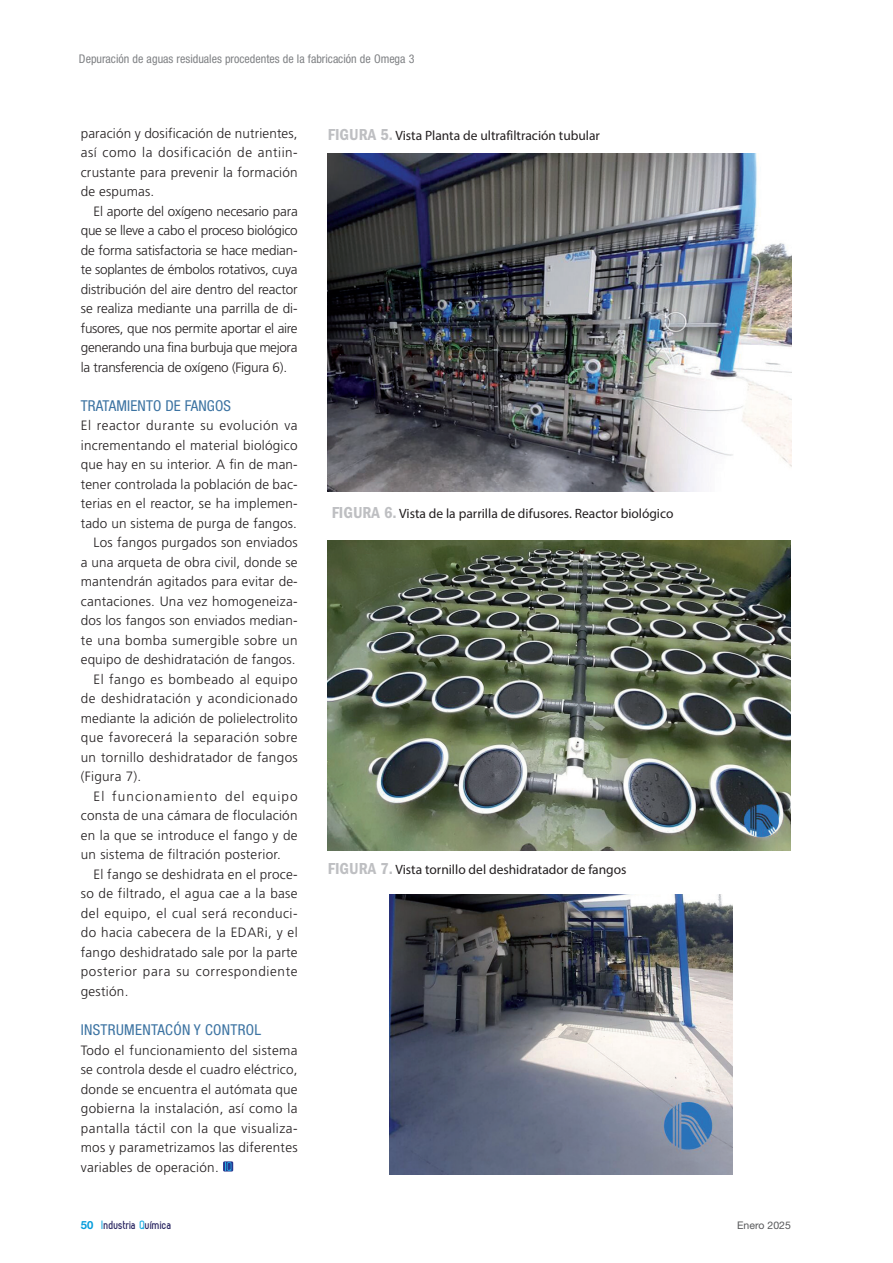
<style>
.page{position:relative;width:893px;height:1263px;background:#fff}
.page>*{position:absolute;margin:0;border:0;box-sizing:border-box;transform-origin:0 0}
.t1{font:condensed 15px "Helvetica Neue LT Std";letter-spacing:.02em;color:#3c73a2}
.t2{font:300 13.5px/19.5px "Frutiger";letter-spacing:.02em;color:#231f20;text-align:justify}
.t3{font:13.5px "Myriad Pro";color:#231f20}
.t4{font:300 13.5px "Frutiger";letter-spacing:.04em;color:#231f20}
.t5{font:300 13.5px "Frutiger";letter-spacing:.05em;color:#231f20}
.t6{font:300 13.5px "Frutiger";letter-spacing:.08em;color:#231f20}
.t7{font:condensed 12px "Helvetica Neue LT Std";color:#808285}
.t8{font:700 12px "Zag";color:#27235f}
.t9{font:10.5px "Helvetica Neue LT Std";color:#57585a}
.s1{font-family:"Franklin Gothic";font-weight:600;font-stretch:condensed;font-size:16.5px;color:#bebfc2}
.s2{font-family:"Helvetica Neue LT Std";font-size:11.25px;color:#069ddc}
.s3{color:#1bace1}
</style>
<div class="page">
<img style="left:327px;top:540px;width:464px;height:310px">
<img style="left:327px;top:153px;width:465px;height:339px">
<div style="left:223px;top:1161px;width:10px;height:10px;background:#283890"></div>
<svg style="left:225px;top:1162px;width:7px;height:9px"></svg>
<img style="left:390px;top:894px;width:342px;height:280px">
<p class="t7" style="left:79px;top:51px;width:337px">Depuración de aguas residuales procedentes de la fabricación de Omega 3</p>
<p class="t2" style="left:81px;top:124px;width:218px">paración y dosificación de nutrientes, así como la dosificación de antiin&shy;crustante para prevenir la formación de espumas.</p>
<p class="t2" style="left:81px;top:202px;width:218px;text-indent:13px">El aporte del oxígeno necesario para que se lleve a cabo el proceso biológico de forma satisfactoria se hace median&shy;te soplantes de émbolos rotativos, cuya distribución del aire dentro del reactor se realiza mediante una parrilla de di&shy;fusores, que nos permite aportar el aire generando una fina burbuja que mejora la transferencia de oxígeno (Figura 6).</p>
<p class="t1" style="left:81px;top:397px;width:152px">tratamiento de fangos</p>
<p class="t4" style="left:81px;top:418px;width:218px">El reactor durante su evolución va</p>
<p class="t2" style="left:81px;top:436px;width:218px">incrementando el material biológico</p>
<p class="t2" style="left:81px;top:455px;width:218px">que hay en su interior. A fin de man-</p>
<p class="t2" style="left:81px;top:475px;width:218px">tener controlada la población de bac-</p>
<p class="t2" style="left:81px;top:494px;width:218px">terias en el reactor, se ha implemen-</p>
<p class="t2" style="left:81px;top:514px;width:218px">tado un sistema de purga de fangos.</p>
<p class="t2" style="left:94px;top:533px;width:206px">Los fangos purgados son enviados</p>
<p class="t2" style="left:81px;top:553px;width:218px">a una arqueta de obra civil, donde se</p>
<p class="t2" style="left:81px;top:572px;width:218px">mantendrán agitados para evitar de-</p>
<p class="t2" style="left:81px;top:592px;width:218px">cantaciones. Una vez homogeneiza-</p>
<p class="t2" style="left:81px;top:611px;width:218px">dos los fangos son enviados median-</p>
<p class="t2" style="left:81px;top:631px;width:218px">te una bomba sumergible sobre un</p>
<p class="t2" style="left:81px;top:650px;width:216px">equipo de deshidratación de fangos.</p>
<p class="t2" style="left:94px;top:670px;width:206px">El fango es bombeado al equipo</p>
<p class="t2" style="left:81px;top:689px;width:218px">de deshidratación y acondicionado</p>
<p class="t2" style="left:81px;top:709px;width:218px">mediante la adición de polielectrolito</p>
<p class="t2" style="left:81px;top:728px;width:218px">que favorecerá la separación sobre</p>
<p class="t2" style="left:81px;top:748px;width:218px">un tornillo deshidratador de fangos</p>
<p class="t2" style="left:81px;top:767px;width:62px">(Figura 7).</p>
<p class="t6" style="left:94px;top:788px;width:206px">El funcionamiento del equipo</p>
<p class="t2" style="left:81px;top:806px;width:218px">consta de una cámara de floculación</p>
<p class="t2" style="left:81px;top:826px;width:218px">en la que se introduce el fango y de</p>
<p class="t2" style="left:81px;top:845px;width:201px">un sistema de filtración posterior.</p>
<p class="t2" style="left:94px;top:865px;width:206px">El fango se deshidrata en el proce-</p>
<p class="t2" style="left:81px;top:884px;width:218px">so de filtrado, el agua cae a la base</p>
<p class="t4" style="left:81px;top:905px;width:218px">del equipo, el cual será reconduci-</p>
<p class="t2" style="left:81px;top:923px;width:218px">do hacia cabecera de la EDARi, y el</p>
<p class="t2" style="left:81px;top:943px;width:218px">fango deshidratado sale por la parte</p>
<p class="t5" style="left:81px;top:964px;width:218px">posterior para su correspondiente</p>
<p class="t2" style="left:81px;top:982px;width:49px">gestión.</p>
<p class="t1" style="left:81px;top:1021px;width:182px">instrumentacón y control</p>
<p class="t2" style="left:81px;top:1040px;width:218px">Todo el funcionamiento del sistema se controla desde el cuadro eléctrico, donde se encuentra el autómata que gobierna la instalación, así como la pantalla táctil con la que visualiza&shy;mos y parametrizamos las diferentes variables de operación.</p>
<p class="t3" style="left:328px;top:128px;width:274px"><span class="s1">FIGURA 5.</span> Vista Planta de ultrafiltración tubular</p>
<p class="t3" style="left:332px;top:506px;width:343px"><span class="s1">FIGURA 6.</span> Vista de la parrilla de difusores. Reactor biológico</p>
<p class="t3" style="left:328px;top:861px;width:300px"><span class="s1">FIGURA 7.</span> Vista tornillo del deshidratador de fangos</p>
<p class="t8" style="left:81px;top:1218px;width:93px"><span class="s2">50</span> <span class="s3">I</span>ndustria <span class="s3">Q</span>uímica</p>
<p class="t9" style="left:737px;top:1219px;width:55px">Enero 2025</p>
</div>
